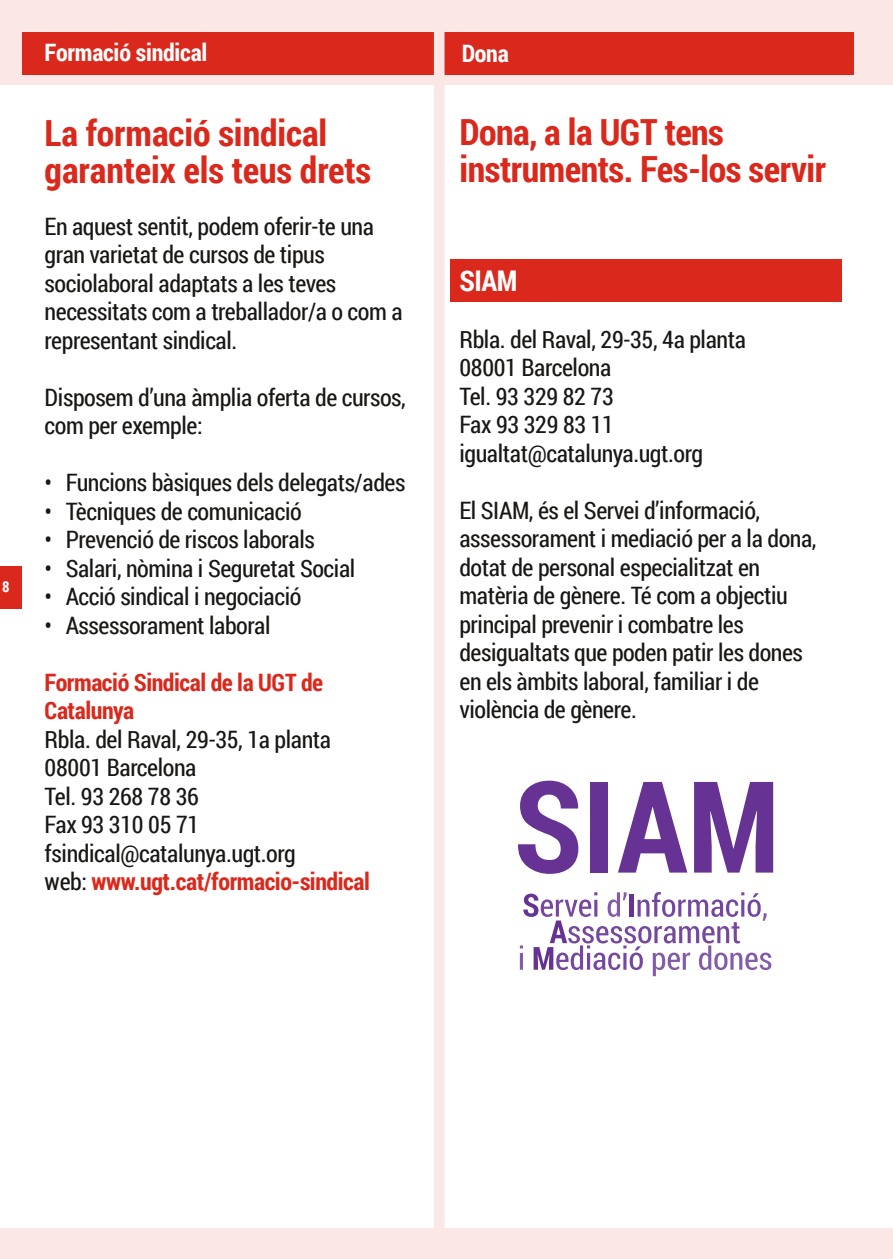
<style>
.page{position:relative;width:893px;height:1259px;background:#fff}
.page>*{position:absolute;margin:0;border:0;box-sizing:border-box;transform-origin:0 0}
.t1{font:700 36px/36px "Roboto Condensed";letter-spacing:-.01em;color:#da291c}
.t2{font:700 28.5px "Roboto Condensed";color:#fff}
.t3{font:24px/28.5px "Roboto Condensed";letter-spacing:-.015em;color:#181715}
.t4{font:700 24px/28.5px "Roboto Condensed";letter-spacing:-.02em;color:#da291c}
.t5{font:700 24px "Roboto Condensed";letter-spacing:-.01em;color:#fff}
.t6{font:700 15px "Roboto Condensed";color:#fff}
.s1{font-weight:700;color:#da291c}
</style>
<div class="page">
<div style="left:0;top:0;width:893px;height:85px;background:#fbe7e5"></div>
<div style="left:22px;top:32px;width:832px;height:42px;background:#da291c"></div>
<div style="left:434px;top:0;width:10px;height:1259px;background:#fbe7e5"></div>
<div style="left:451px;top:259px;width:391px;height:43px;background:#da291c"></div>
<div style="left:0;top:566px;width:22px;height:43px;background:#da291c"></div>
<div style="left:0;top:1228px;width:893px;height:31px;background:#fbe7e5"></div>
<svg style="left:520px;top:892px;width:251px;height:84px"></svg>
<svg style="left:518px;top:780px;width:60px;height:94px"></svg>
<div style="left:590px;top:782px;width:18px;height:90px;background:#663394"></div>
<svg style="left:618px;top:782px;width:69px;height:90px"></svg>
<svg style="left:694px;top:782px;width:79px;height:90px"></svg>
<p class="t6" style="left:2px;top:576px;width:9px">8</p>
<p class="t5" style="left:45px;top:36px;width:164px">Formació sindical</p>
<h1 class="t1" style="left:45px;top:114px;width:328px">La formació sindical garanteix els teus drets</h1>
<p class="t3" style="left:45px;top:211px;width:359px">En aquest sentit, podem oferir-te una gran varietat de cursos de tipus sociolaboral adaptats a les teves necessitats com a treballador/a o com a representant sindical.</p>
<p class="t3" style="left:45px;top:382px;width:363px">Disposem d’una àmplia oferta de cursos, com per exemple:</p>
<p class="t3" style="left:45px;top:467px;width:362px">• Funcions bàsiques dels delegats/ades</p>
<p class="t3" style="left:45px;top:496px;width:259px">• Tècniques de comunicació</p>
<p class="t3" style="left:45px;top:524px;width:272px">• Prevenció de riscos laborals</p>
<p class="t3" style="left:45px;top:553px;width:312px">• Salari, nòmina i Seguretat Social</p>
<p class="t3" style="left:45px;top:581px;width:258px">• Acció sindical i negociació</p>
<p class="t3" style="left:45px;top:610px;width:227px">• Assessorament laboral</p>
<p class="t4" style="left:45px;top:667px;width:280px">Formació Sindical de la UGT de<br>Catalunya</p>
<p class="t3" style="left:45px;top:724px;width:327px">Rbla. del Raval, 29-35, 1a planta<br>08001 Barcelona<br>Tel. 93 268 78 36<br>Fax 93 310 05 71 fsindical@catalunya.ugt.org<br>web: <span class="s1">www.ugt.cat/formacio-sindical</span></p>
<p class="t5" style="left:462px;top:37px;width:49px">Dona</p>
<h1 class="t1" style="left:459px;top:113px;width:368px">Dona, a la UGT tens instruments. Fes-los servir</h1>
<p class="t2" style="left:459px;top:261px;width:59px">SIAM</p>
<p class="t3" style="left:459px;top:324px;width:288px">Rbla. del Raval, 29-35, 4a planta<br>08001 Barcelona<br>Tel. 93 329 82 73<br>Fax 93 329 83 11 igualtat@catalunya.ugt.org</p>
<p class="t3" style="left:459px;top:495px;width:359px">El SIAM, és el Servei d’informació, assessorament i mediació per a la dona, dotat de personal especialitzat en matèria de gènere. Té com a objectiu principal prevenir i combatre les desigualtats que poden patir les dones en els àmbits laboral, familiar i de violència de gènere.</p>
</div>
